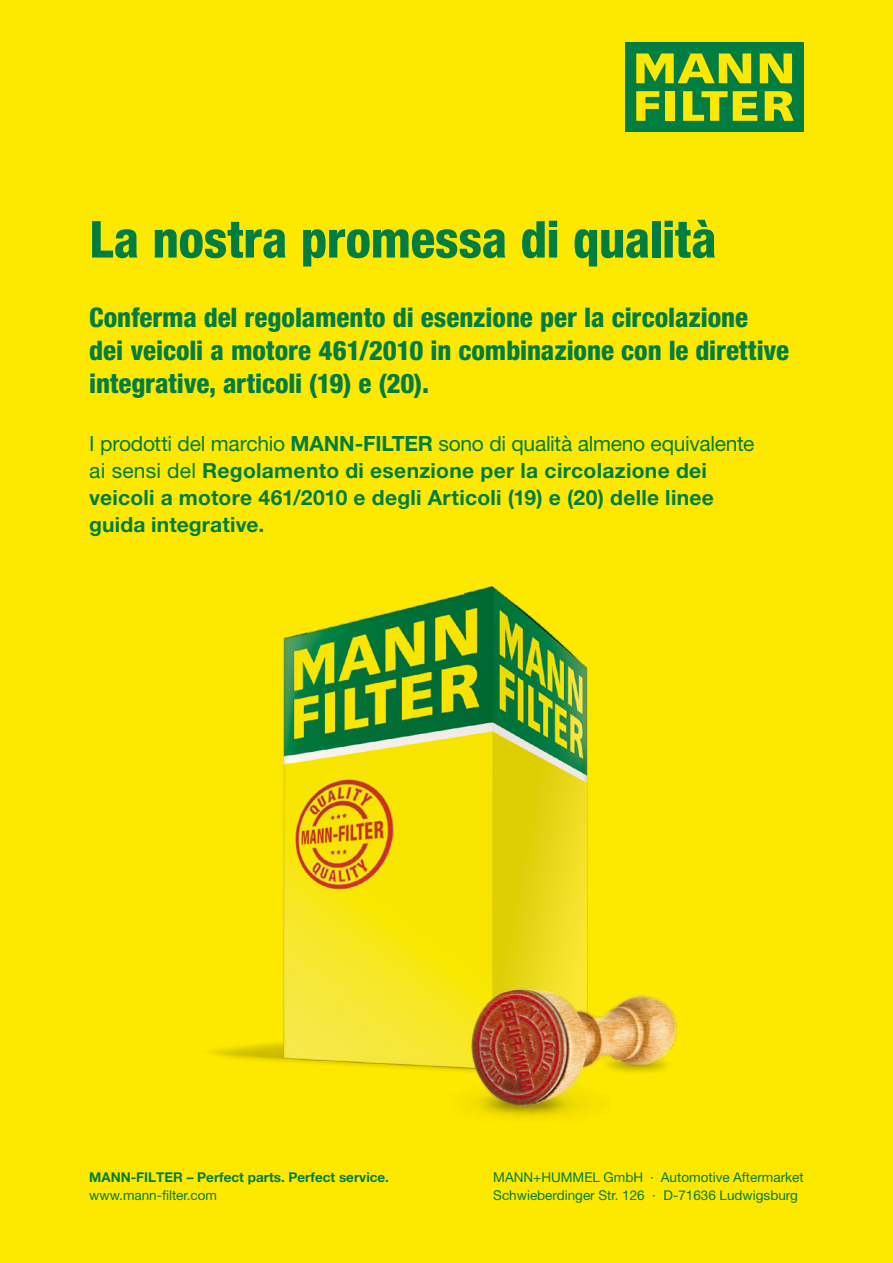
<style>
.page{position:relative;width:893px;height:1263px;background:#fde800}
.page>*{position:absolute;margin:0;border:0;box-sizing:border-box;transform-origin:0 0}
.t1{font:800 condensed 51px "Helvetica Neue LTW1 G";letter-spacing:-.005em;color:#007d40}
.t2{font:800 condensed 27px/33px "Helvetica Neue LTW1 G";letter-spacing:-.005em;color:#007d40}
.t3{font:700 21px/27px "Helvetica Neue LT Pro";letter-spacing:.015em;color:#007d40}
.t4{font:13.5px/18px "Helvetica Neue LT Pro";color:#007d40}
.t5{font:700 13.5px "Helvetica Neue LT Pro";color:#007d40}
.s1{font-weight:400}
.s2{font-family:"Helvetica Neue LTW1 G"}
</style>
<div class="page">
<div style="left:625px;top:43px;width:179px;height:89px;background:#007d40"></div>
<svg style="left:760px;top:53px;width:32px;height:30px"></svg>
<svg style="left:636px;top:91px;width:23px;height:30px"></svg>
<div style="left:665px;top:91px;width:10px;height:30px;background:#fde800"></div>
<svg style="left:683px;top:91px;width:74px;height:30px"></svg>
<svg style="left:765px;top:91px;width:29px;height:30px"></svg>
<svg style="left:636px;top:53px;width:115px;height:30px"></svg>
<img style="left:212px;top:586px;width:376px;height:480px">
<img style="left:365px;top:933px;width:312px;height:184px">
<h1 class="t1" style="left:89px;top:208px;width:629px">La nostra promessa di qualità</h1>
<p class="t2" style="left:89px;top:301px;width:701px">Conferma del regolamento di esenzione per la circolazione<br>dei veicoli a motore 461/2010 in combinazione con le direttive integrative, articoli (19) e (20).</p>
<p class="t3" style="left:89px;top:430px;width:667px"><span class="s1">I prodotti del marchio</span> MANN-FILTER <span class="s1">sono di qualità almeno equivalente ai sensi del</span> Regolamento di esenzione per la circolazione dei veicoli a motore 461/2010 e degli Articoli (19) e (20) delle linee guida integrative.</p>
<p class="t5" style="left:89px;top:1169px;width:301px">MANN-FILTER – Perfect parts. Perfect service.</p>
<p class="t4" style="left:89px;top:1186px;width:129px">www.mann-filter.com</p>
<p class="t4" style="left:493px;top:1168px;width:312px">MANN+HUMMEL GmbH <span class="s2">·</span> Automotive Aftermarket<br>Schwieberdinger Str. 126 <span class="s2">·</span> D-71636 Ludwigsburg</p>
</div>
